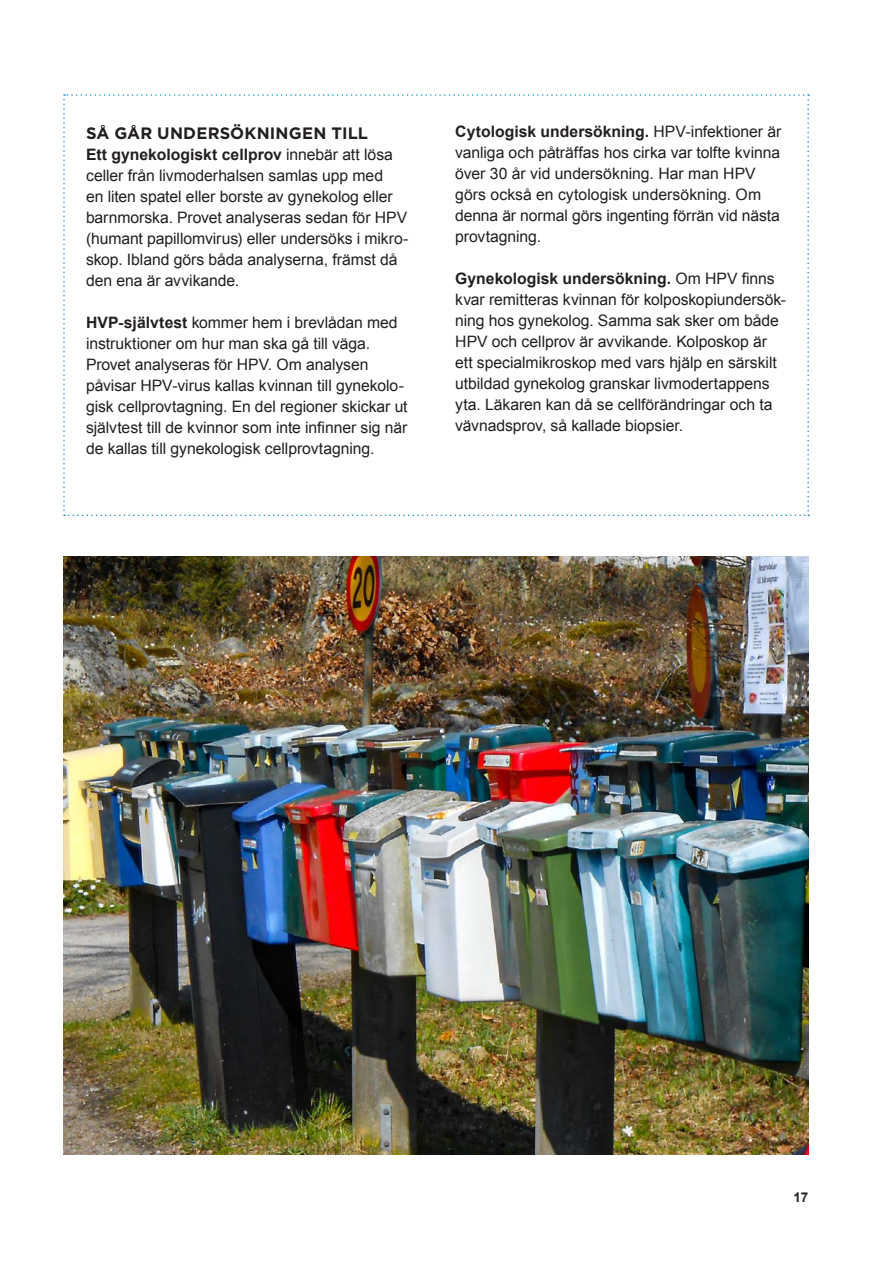
<style>
.page{position:relative;width:893px;height:1263px;background:#fff}
.page>*{position:absolute;margin:0;border:0;box-sizing:border-box;transform-origin:0 0}
.Fakta_rubrik{font:700 16.5px "Gotham";letter-spacing:.01em;color:#231f20}
.Brödtext{font:15.75px/21px "Arial";letter-spacing:-.005em;color:#231f20}
.t1{font:700 13.5px "Arial";color:#231f20}
.s1{font-weight:700}
</style>
<div class="page">
<svg style="left:63px;top:94px;width:746px;height:422px"></svg>
<img style="left:64px;top:556px;width:744px;height:598px">
<p class="Fakta_rubrik" style="left:86px;top:122px;width:284px">SÅ GÅR UNDERSÖKNINGEN TILL</p>
<p class="Brödtext" style="left:86px;top:144px;width:324px"><span class="s1">Ett gynekologiskt cellprov</span> innebär att lösa celler från livmoderhalsen samlas upp med<br>en liten spatel eller borste av gynekolog eller barnmorska. Provet analyseras sedan för HPV (humant papillomvirus) eller undersöks i mikro&shy;skop. Ibland görs båda analyserna, främst då den ena är avvikande.</p>
<p class="Brödtext" style="left:86px;top:312px;width:323px"><span class="s1">HVP-självtest</span> kommer hem i brevlådan med instruktioner om hur man ska gå till väga.<br>Provet analyseras för HPV. Om analysen påvisar HPV-virus kallas kvinnan till gynekolo&shy;gisk cellprovtagning. En del regioner skickar ut självtest till de kvinnor som inte infinner sig när de kallas till gynekologisk cellprovtagning.</p>
<p class="Brödtext" style="left:455px;top:121px;width:328px"><span class="s1">Cytologisk undersökning.</span> HPV-infektioner är vanliga och påträffas hos cirka var tolfte kvinna över 30 år vid undersökning. Har man HPV görs också en cytologisk undersökning. Om denna är normal görs ingenting förrän vid nästa provtagning.</p>
<p class="Brödtext" style="left:455px;top:268px;width:332px"><span class="s1">Gynekologisk undersökning.</span> Om HPV finns kvar remitteras kvinnan för kolposkopiundersök&shy;ning hos gynekolog. Samma sak sker om både HPV och cellprov är avvikande. Kolposkop är ett specialmikroskop med vars hjälp en särskilt utbildad gynekolog granskar livmodertappens yta. Läkaren kan då se cellförändringar och ta vävnadsprov, så kallade biopsier.</p>
<p class="t1" style="left:793px;top:1189px;width:17px">17</p>
</div>
